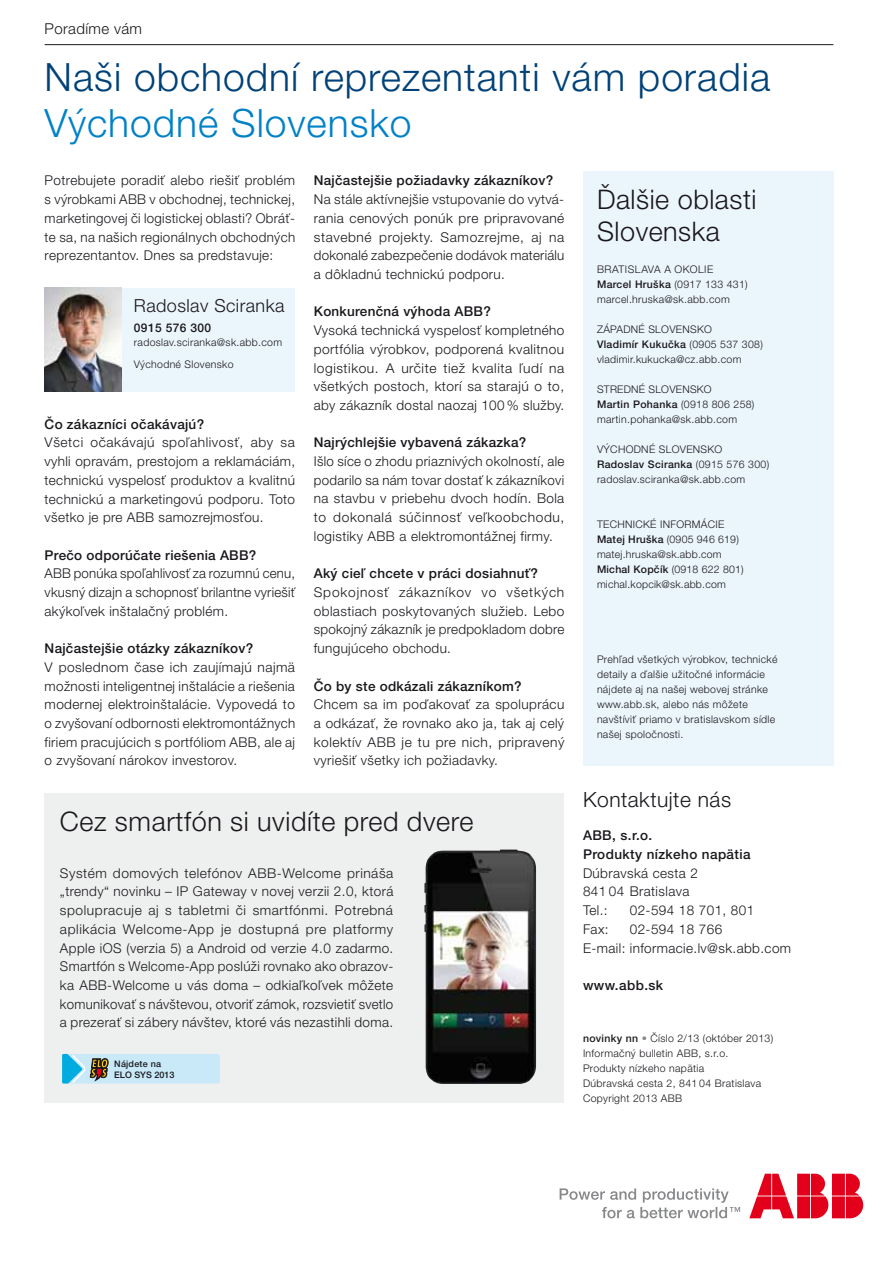
<style>
.page{position:relative;width:893px;height:1263px;background:#fff}
.page>*{position:absolute;margin:0;border:0;box-sizing:border-box;transform-origin:0 0}
.t1{font:300 39px "Helvetica Neue LT Pro";letter-spacing:.025em;color:#004178}
.t2{font:300 39px "Helvetica Neue LT Pro";letter-spacing:.025em;color:#0081c7}
.t3{font:300 27px/31.5px "Helvetica Neue LT Pro";letter-spacing:.02em;color:#1a171c}
.t4{font:300 21px "Helvetica Neue LT Pro";letter-spacing:.025em;color:#1a171c}
.t5{font:300 18px "Helvetica Neue LT Pro";letter-spacing:.025em;color:#1a171c}
.t6{font:300 15px "Helvetica Neue LT Pro";letter-spacing:.025em;color:#1a171c}
.t7{font:300 13.5px/18.8px "Helvetica Neue LT Pro";letter-spacing:.025em;color:#1a171c;text-align:justify}
.t8{font:500 13.5px/18.8px "Helvetica Neue LT Pro";letter-spacing:.02em;color:#1a171c}
.t9{font:500 12px "Helvetica Neue LT Pro";letter-spacing:.03em;color:#1a171c}
.t10{font:300 10.5px/15px "Helvetica Neue LT Pro";letter-spacing:.03em;color:#1a171c}
.t11{font:500 9px/11.2px "Helvetica Neue LT Pro";letter-spacing:.01em;color:#1a171c}
.s1{font-weight:500}
.s2{color:#87888a}
</style>
<div class="page">
<hr style="left:45px;top:44px;width:788px;height:1px;background:#1a171c">
<div style="left:45px;top:793px;width:519px;height:309px;background:#eeefef"></div>
<div style="left:45px;top:288px;width:250px;height:103px;background:#ebf6fc"></div>
<div style="left:583px;top:171px;width:250px;height:594px;background:#ebf6fc"></div>
<svg style="left:749px;top:1174px;width:114px;height:44px"></svg>
<svg style="left:560px;top:1188px;width:180px;height:30px"></svg>
<img style="left:45px;top:288px;width:76px;height:103px">
<div style="left:62px;top:1054px;width:158px;height:29px;background:#c9e9f8;border-radius:2px"></div>
<svg style="left:62px;top:1053px;width:47px;height:31px"></svg>
<img style="left:424px;top:849px;width:112px;height:235px">
<p class="t6" style="left:45px;top:20px;width:99px">Poradíme vám</p>
<h1 class="t1" style="left:45px;top:53px;width:727px">Naši obchodní reprezentanti vám poradia</h1>
<h1 class="t2" style="left:45px;top:99px;width:368px">Východné Slovensko</h1>
<p class="t7" style="left:45px;top:171px;width:252px">Potrebujete poradiť alebo riešiť problém s výrobkami ABB v obchodnej, technickej, marketingovej či logistickej oblasti? Obráť&shy;te sa, na našich regionálnych obchodných reprezentantov. Dnes sa predstavuje:</p>
<h3 class="t5" style="left:134px;top:295px;width:152px">Radoslav Sciranka</h3>
<p class="t9" style="left:134px;top:321px;width:79px">0915 576 300</p>
<p class="t10" style="left:134px;top:331px;width:150px;line-height:22px">radoslav.sciranka@sk.abb.com<br>Východné Slovensko</p>
<p class="t8" style="left:45px;top:414px;width:161px">Čo zákazníci očakávajú?</p>
<p class="t7" style="left:45px;top:433px;width:252px">Všetci očakávajú spoľahlivosť, aby sa vyhli opravám, prestojom a reklamáciám, technickú vyspelosť produktov a kvalitnú technickú a marketingovú podporu. Toto všetko je pre ABB samozrejmosťou.</p>
<p class="t8" style="left:45px;top:545px;width:213px">Prečo odporúčate riešenia ABB?</p>
<p class="t7" style="left:45px;top:564px;width:252px">ABB ponúka spoľahlivosť za rozumnú cenu, vkusný dizajn a schopnosť brilantne vyriešiť akýkoľvek inštalačný problém.</p>
<p class="t8" style="left:45px;top:639px;width:210px">Najčastejšie otázky zákazníkov?</p>
<p class="t7" style="left:45px;top:657px;width:252px">V poslednom čase ich zaujímajú najmä možnosti inteligentnej inštalácie a riešenia modernej elektroinštalácie. Vypovedá to o zvyšovaní odbornosti elektromontážnych firiem pracujúcich s portfóliom ABB, ale aj o zvyšovaní nárokov investorov.</p>
<p class="t8" style="left:314px;top:171px;width:241px">Najčastejšie požiadavky zákazníkov?</p>
<p class="t7" style="left:314px;top:190px;width:252px">Na stále aktívnejšie vstupovanie do vytvá&shy;rania cenových ponúk pre pripravované stavebné projekty. Samozrejme, aj na dokonalé zabezpečenie dodávok materiálu a dôkladnú technickú podporu.</p>
<p class="t8" style="left:314px;top:302px;width:179px">Konkurenčná výhoda ABB?</p>
<p class="t7" style="left:314px;top:321px;width:252px">Vysoká technická vyspelosť kompletného portfólia výrobkov, podporená kvalitnou logistikou. A určite tiež kvalita ľudí na všetkých postoch, ktorí sa starajú o to, aby zákazník dostal naozaj 100 % služby.</p>
<p class="t8" style="left:314px;top:433px;width:214px">Najrýchlejšie vybavená zákazka?</p>
<p class="t7" style="left:314px;top:452px;width:252px">Išlo síce o zhodu priaznivých okolností, ale podarilo sa nám tovar dostať k zákazníkovi na stavbu v priebehu dvoch hodín. Bola to dokonalá súčinnosť veľkoobchodu, logistiky ABB a elektromontážnej firmy.</p>
<p class="t8" style="left:314px;top:564px;width:226px">Aký cieľ chcete v práci dosiahnuť?</p>
<p class="t7" style="left:314px;top:583px;width:252px">Spokojnosť zákazníkov vo všetkých oblastiach poskytovaných služieb. Lebo spokojný zákazník je predpokladom dobre fungujúceho obchodu.</p>
<p class="t8" style="left:314px;top:676px;width:209px">Čo by ste odkázali zákazníkom?</p>
<p class="t7" style="left:314px;top:695px;width:252px">Chcem sa im poďakovať za spoluprácu a odkázať, že rovnako ako ja, tak aj celý kolektív ABB je tu pre nich, pripravený vyriešiť všetky ich požiadavky.</p>
<h2 class="t3" style="left:60px;top:805px;width:415px">Cez smartfón si uvidíte pred dvere</h2>
<p class="t7" style="left:60px;top:863px;width:335px">Systém domových telefónov ABB‑Welcome prináša „trendy“ novinku – IP Gateway v novej verzii 2.0, ktorá spolupracuje aj s tabletmi či smartfónmi. Potrebná aplikácia Welcome-App je dostupná pre platformy Apple iOS (verzia 5) a Android od verzie 4.0 zadarmo.<br>Smartfón s Welcome-App poslúži rovnako ako obrazov&shy;ka ABB-Welcome u vás doma – odkiaľkoľvek môžete komunikovať s návštevou, otvoriť zámok, rozsvietiť svetlo a prezerať si zábery návštev, ktoré vás nezastihli doma.</p>
<p class="t11" style="left:114px;top:1058px;width:62px">Nájdete na<br>ELO SYS 2013</p>
<h2 class="t3" style="left:597px;top:183px;width:161px">Ďalšie oblasti<br>Slovenska</h2>
<p class="t10" style="left:597px;top:261px;width:15px">Bratislava</p>
<p class="t10" style="left:597px;top:261px;width:152px;text-indent:67px">a okolie<br><span class="s1">Marcel Hruška</span> (0917 133 431) marcel.hruska@sk.abb.com</p>
<p class="t10" style="left:597px;top:321px;width:15px">Západn</p>
<p class="t10" style="left:597px;top:321px;width:167px;text-indent:42px">é Slovensko<br><span class="s1">Vladimír Kukučka</span> (0905 537 308) vladimir.kukucka@cz.abb.com</p>
<p class="t10" style="left:597px;top:381px;width:15px">Stredn</p>
<p class="t10" style="left:597px;top:381px;width:159px;text-indent:42px">é Slovensko<br><span class="s1">Martin Pohanka</span> (0918 806 258) martin.pohanka@sk.abb.com</p>
<p class="t10" style="left:597px;top:441px;width:22px">Východn</p>
<p class="t10" style="left:597px;top:441px;width:174px;text-indent:52px">é Slovensko<br><span class="s1">Radoslav Sciranka</span> (0915 576 300) radoslav.sciranka@sk.abb.com</p>
<p class="t10" style="left:597px;top:516px;width:14px">Technick</p>
<p class="t10" style="left:597px;top:516px;width:148px;text-indent:53px">é informácie<br><span class="s1">Matej Hruška</span> (0905 946 619) matej.hruska@sk.abb.com<br><span class="s1">Michal Kopčík</span> (0918 622 801) michal.kopcik@sk.abb.com</p>
<p class="t10" style="left:597px;top:651px;width:182px">Prehľad všetkých výrobkov, technické detaily a ďalšie užitočné informácie nájdete aj na našej webovej stránke www.abb.sk, alebo nás môžete navštíviť priamo v bratislavskom sídle našej spoločnosti.</p>
<h3 class="t4" style="left:583px;top:787px;width:150px">Kontaktujte nás</h3>
<p class="t8" style="left:583px;top:826px;width:169px">ABB, s.r.o.<br>Produkty nízkeho napätia</p>
<p class="t7" style="left:583px;top:863px;width:117px;text-align:left">Dúbravská cesta 2<br>841 04 Bratislava<br>Tel.:</p>
<p class="t7" style="left:630px;top:901px;width:126px">02-594 18 701, 801</p>
<p class="t7" style="left:583px;top:919px;width:27px">Fax:</p>
<p class="t7" style="left:583px;top:919px;width:210px;text-indent:47px">02-594 18 766<br>E-mail: informacie.lv@sk.abb.com</p>
<p class="t8" style="left:583px;top:976px;width:82px">www.abb.sk</p>
<p class="t10" style="left:583px;top:1031px;width:192px"><span class="s1">novinky nn</span> <span class="s2">•</span> Číslo 2/13 (október 2013)<br>Informačný bulletin ABB, s.r.o.<br>Produkty nízkeho napätia<br>Dúbravská cesta 2, 841 04 Bratislava<br>Copyright 2013 ABB</p>
</div>
